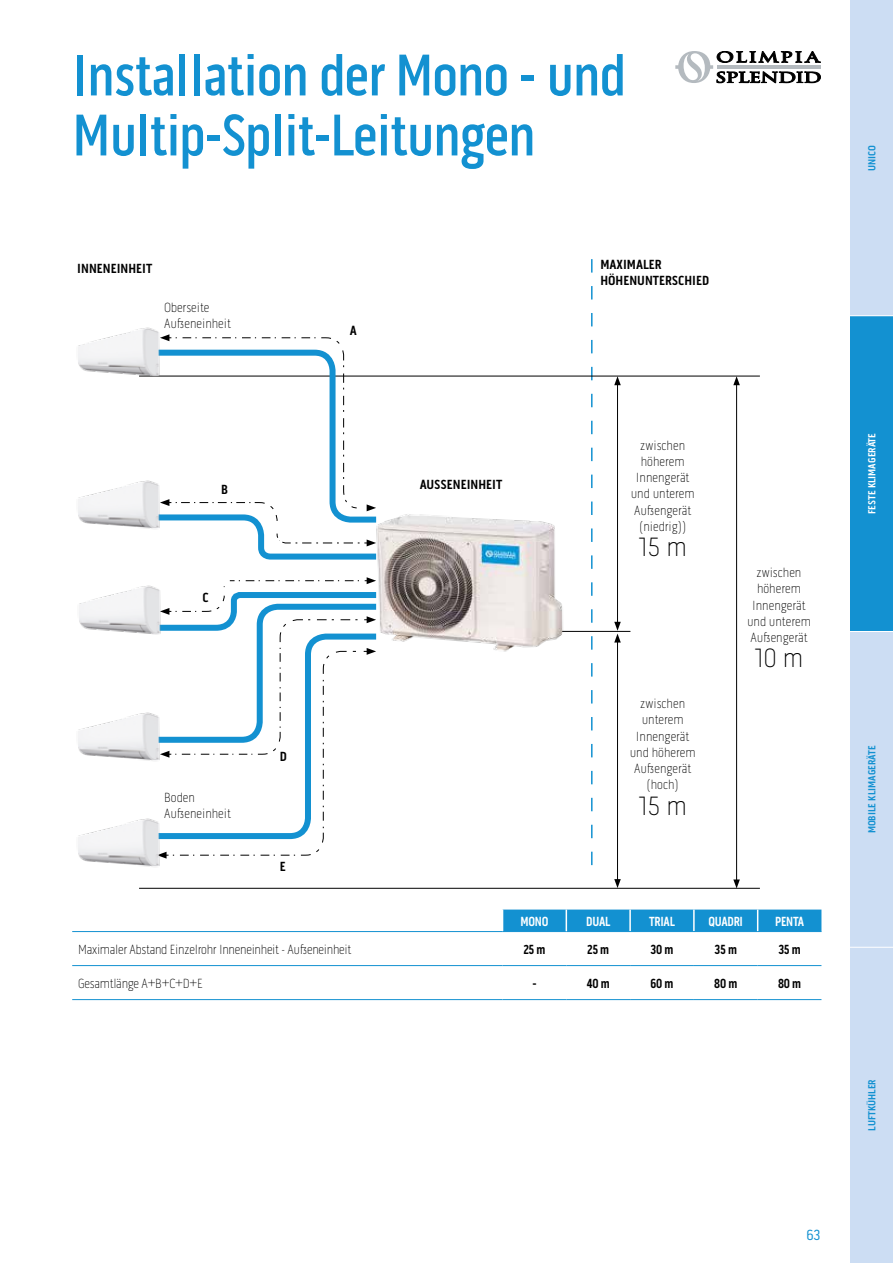
<style>
.page{position:relative;width:893px;height:1263px;background:#fff}
.page>*{position:absolute;margin:0;border:0;box-sizing:border-box;transform-origin:0 0}
.t1{font:500 60px/60px "Pill Gothic 300 mg";letter-spacing:-.02em;color:#1391d1;scale:.95 1}
.t2{font:100 27px "Pill Gothic 300 mg";color:#000}
.t3{font:15px "Pill Gothic 300 mg";color:#1391d1}
.t4{font:100 13.5px/16.2px "Pill Gothic 300 mg";color:#000;text-align:center}
.t5{font:100 13.5px "Pill Gothic 300 mg";letter-spacing:-.02em;color:#000}
.t6{font:700 13.5px/16.2px "Pill Gothic 300 mg";color:#000}
.t7{font:700 13.5px "Pill Gothic 300 mg";color:#000;scale:.9 1}
.t8{font:700 13.5px "Pill Gothic 300 mg";letter-spacing:-.02em;color:#fff;scale:.9 1}
.t9{font:700 10.5px "Pill Gothic 300 mg";color:#1391d1}
.t10{font:700 10.5px "Pill Gothic 300 mg";color:#fff}
</style>
<div class="page">
<svg style="left:675px;top:51px;width:146px;height:33px"></svg>
<div style="left:850px;top:0;width:43px;height:316px;background:#ccddf3"></div>
<div style="left:850px;top:316px;width:43px;height:315px;background:#1391d1"></div>
<div style="left:850px;top:631px;width:43px;height:316px;background:#ccddf3"></div>
<div style="left:850px;top:947px;width:43px;height:316px;background:#ccddf3"></div>
<hr style="left:847px;top:631px;width:46px;height:1px;background:#fff">
<hr style="left:847px;top:947px;width:46px;height:1px;background:#fff">
<hr style="left:847px;top:315px;width:46px;height:1px;background:#fff">
<hr style="left:72px;top:931px;width:431px;height:1px;background:#1391d1">
<hr style="left:503px;top:931px;width:63px;height:1px;background:#1391d1">
<hr style="left:566px;top:931px;width:64px;height:1px;background:#1391d1">
<hr style="left:630px;top:931px;width:64px;height:1px;background:#1391d1">
<hr style="left:694px;top:931px;width:64px;height:1px;background:#1391d1">
<hr style="left:758px;top:931px;width:63px;height:1px;background:#1391d1">
<hr style="left:72px;top:965px;width:431px;height:1px;background:#1391d1">
<hr style="left:503px;top:965px;width:63px;height:1px;background:#1391d1">
<hr style="left:566px;top:965px;width:64px;height:1px;background:#1391d1">
<hr style="left:630px;top:965px;width:64px;height:1px;background:#1391d1">
<hr style="left:694px;top:965px;width:64px;height:1px;background:#1391d1">
<hr style="left:758px;top:965px;width:63px;height:1px;background:#1391d1">
<hr style="left:72px;top:999px;width:431px;height:1px;background:#1391d1">
<hr style="left:503px;top:999px;width:63px;height:1px;background:#1391d1">
<hr style="left:566px;top:999px;width:64px;height:1px;background:#1391d1">
<hr style="left:630px;top:999px;width:64px;height:1px;background:#1391d1">
<hr style="left:694px;top:999px;width:64px;height:1px;background:#1391d1">
<hr style="left:758px;top:999px;width:63px;height:1px;background:#1391d1">
<svg style="left:502px;top:909px;width:319px;height:22px;background:#1e96d3"></svg>
<svg style="left:591px;top:259px;width:2px;height:606px"></svg>
<hr style="left:139px;top:376px;width:621px;height:1px;background:#000">
<hr style="left:493px;top:631px;width:137px;height:1px;background:#000">
<hr style="left:617px;top:383px;width:1px;height:241px;background:#000">
<svg style="left:614px;top:376px;width:7px;height:9px"></svg>
<hr style="left:736px;top:383px;width:1px;height:499px;background:#000">
<svg style="left:733px;top:376px;width:7px;height:9px"></svg>
<svg style="left:733px;top:879px;width:7px;height:9px"></svg>
<hr style="left:139px;top:888px;width:621px;height:1px;background:#000">
<svg style="left:175px;top:337px;width:207px;height:223px"></svg>
<svg style="left:175px;top:580px;width:167px;height:276px"></svg>
<hr style="left:617px;top:640px;width:1px;height:241px;background:#000">
<svg style="left:614px;top:622px;width:7px;height:20px"></svg>
<svg style="left:614px;top:879px;width:7px;height:9px"></svg>
<img style="left:78px;top:327px;width:97px;height:50px">
<img style="left:78px;top:480px;width:97px;height:49px">
<img style="left:79px;top:580px;width:97px;height:80px">
<img style="left:78px;top:712px;width:97px;height:49px">
<img style="left:78px;top:818px;width:97px;height:71px">
<img style="left:342px;top:490px;width:258px;height:173px">
<h1 class="t1" style="left:72px;top:46px;width:584px">Installation der Mono - und<br>Multip-Split-Leitungen</h1>
<p class="t6" style="left:77px;top:261px;width:77px">INNENEINHEIT</p>
<p class="t6" style="left:600px;top:257px;width:110px">MAXIMALER<br>HÖHENUNTERSCHIED</p>
<p class="t4" style="left:164px;top:299px;width:68px;text-align:left">Oberseite<br>Außeneinheit</p>
<p class="t6" style="left:350px;top:322px;width:9px">A</p>
<p class="t6" style="left:221px;top:481px;width:9px">B</p>
<p class="t6" style="left:202px;top:589px;width:8px">C</p>
<p class="t4" style="left:164px;top:789px;width:68px;text-align:left">Boden<br>Außeneinheit</p>
<p class="t6" style="left:280px;top:749px;width:9px">D</p>
<p class="t6" style="left:280px;top:858px;width:8px">E</p>
<p class="t6" style="left:420px;top:476px;width:84px">AUSSENEINHEIT</p>
<p class="t4" style="left:631px;top:437px;width:65px">zwischen höherem<br>Innengerät und unterem<br>Außengerät (niedrig))</p>
<h2 class="t2" style="left:639px;top:531px;width:50px">15 m</h2>
<p class="t4" style="left:630px;top:696px;width:67px">zwischen unterem<br>Innengerät und höherem<br>Außengerät (hoch)</p>
<h2 class="t2" style="left:639px;top:790px;width:50px">15 m</h2>
<p class="t4" style="left:747px;top:564px;width:65px">zwischen höherem<br>Innengerät und unterem<br>Außengerät</p>
<h2 class="t2" style="left:755px;top:643px;width:50px">10 m</h2>
<p class="t8" style="left:520px;top:913px;width:33px">MONO</p>
<p class="t8" style="left:586px;top:913px;width:28px">DUAL</p>
<p class="t8" style="left:649px;top:913px;width:30px">TRIAL</p>
<p class="t8" style="left:708px;top:913px;width:40px">QUADRI</p>
<p class="t8" style="left:775px;top:913px;width:34px">PENTA</p>
<p class="t5" style="left:78px;top:941px;width:275px">Maximaler Abstand Einzelrohr Inneneinheit - Außeneinheit</p>
<p class="t7" style="left:523px;top:941px;width:26px">25 m</p>
<p class="t7" style="left:587px;top:941px;width:26px">25 m</p>
<p class="t7" style="left:651px;top:941px;width:27px">30 m</p>
<p class="t7" style="left:715px;top:941px;width:26px">35 m</p>
<p class="t7" style="left:778px;top:941px;width:26px">35 m</p>
<p class="t5" style="left:78px;top:975px;width:126px">Gesamtlänge A+B+C+D+E</p>
<p class="t6" style="left:532px;top:975px;width:6px">-</p>
<p class="t7" style="left:587px;top:975px;width:27px">40 m</p>
<p class="t7" style="left:650px;top:975px;width:27px">60 m</p>
<p class="t7" style="left:714px;top:975px;width:27px">80 m</p>
<p class="t7" style="left:778px;top:975px;width:27px">80 m</p>
<p class="t3" style="left:807px;top:1226px;width:16px">63</p>
<p class="t9" style="left:866px;top:171px;width:27px;rotate:-90deg">UNICO</p>
<p class="t10" style="left:866px;top:514px;width:82px;rotate:-90deg">FESTE KLIMAGERÄTE</p>
<p class="t9" style="left:866px;top:833px;width:90px;rotate:-90deg">MOBILE KLIMAGERÄTE</p>
<p class="t9" style="left:866px;top:1131px;width:53px;rotate:-90deg">LUFTKÜHLER</p>
</div>
